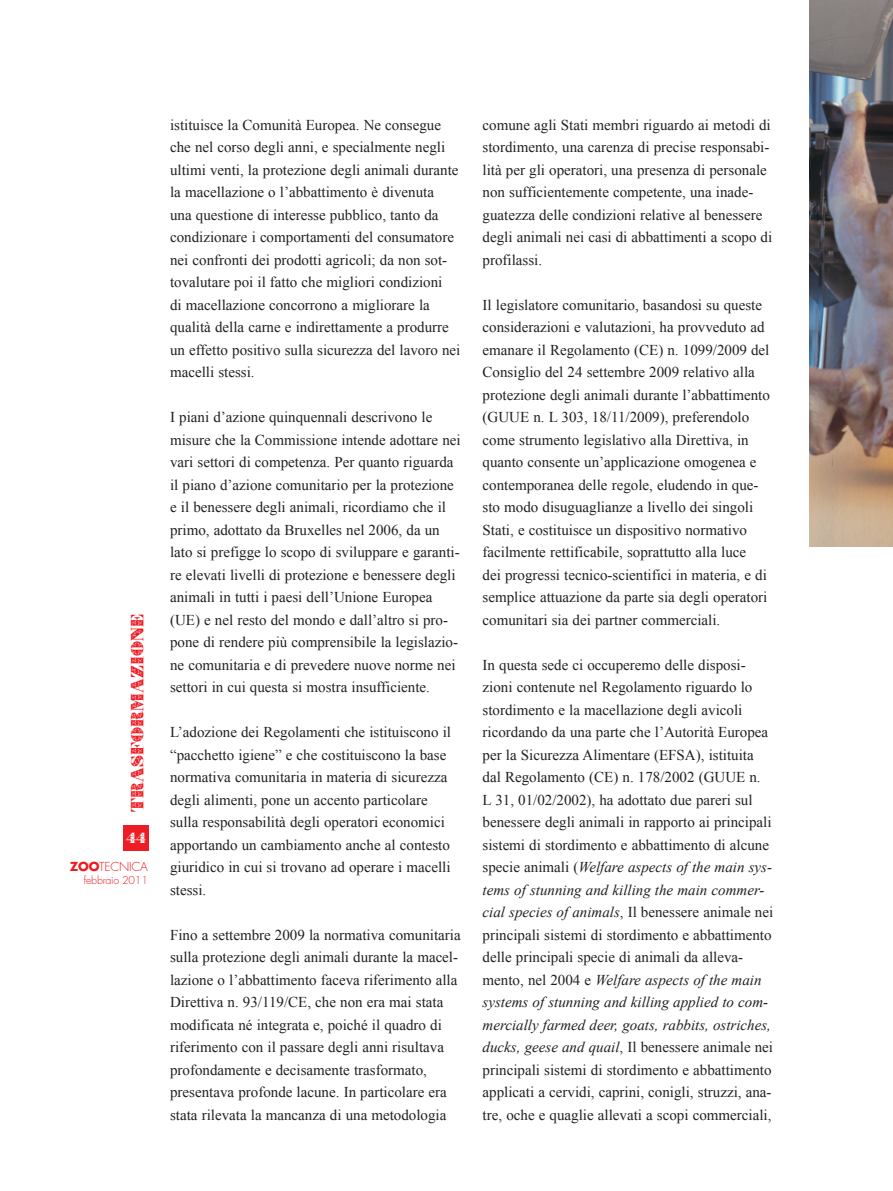
<style>
.page{position:relative;width:893px;height:1191px;background:#fff}
.page>*{position:absolute;margin:0;border:0;box-sizing:border-box;transform-origin:0 0}
.t1{font:18px "Decorum CY One";color:#ee1d23}
.t2{font:15px/22.5px "Times New Roman";color:#231f20}
.t3{font:15px "Decorum CY One";color:#fff}
.t4{font:300 12.15px "Futura Std";letter-spacing:-.02em;color:#ee1d23}
.t5{font:300 10.5px "Futura";letter-spacing:-.02em;color:#ee1d23}
.s1{font-weight:700}
.s2{font-family:"Futura Std"}
.s3{font-style:italic}
</style>
<div class="page">
<div style="left:123px;top:825px;width:26px;height:25px;background:#ee1d23"></div>
<img style="left:809px;top:0;width:84px;height:547px">
<p class="t1" style="left:125px;top:812px;width:199px;rotate:-90deg">TRASFORMAZIONE</p>
<p class="t3" style="left:126px;top:827px;width:21px">44</p>
<p class="t4" style="left:70px;top:860px;width:80px"><span class="s1">ZOO</span>TECNICA</p>
<p class="t5" style="left:84px;top:873px;width:66px">febbraio <span class="s2">2011</span></p>
<p class="t2" style="left:170px;top:113px;width:292px">istituisce la Comunità Europea. Ne consegue che nel corso degli anni, e specialmente negli ultimi venti, la protezione degli animali durante la macellazione o l’abbattimento è divenuta<br>una questione di interesse pubblico, tanto da condizionare i comportamenti del consumatore nei confronti dei prodotti agricoli; da non sot&shy;tovalutare poi il fatto che migliori condizioni<br>di macellazione concorrono a migliorare la qualità della carne e indirettamente a produrre un effetto positivo sulla sicurezza del lavoro nei macelli stessi.</p>
<p class="t2" style="left:170px;top:405px;width:292px">I piani d’azione quinquennali descrivono le misure che la Commissione intende adottare nei vari settori di competenza. Per quanto riguarda il piano d’azione comunitario per la protezione e il benessere degli animali, ricordiamo che il primo, adottato da Bruxelles nel 2006, da un lato si prefigge lo scopo di sviluppare e garanti&shy;re elevati livelli di protezione e benessere degli animali in tutti i paesi dell’Unione Europea (UE) e nel resto del mondo e dall’altro si pro&shy;pone di rendere più comprensibile la legislazio&shy;ne comunitaria e di prevedere nuove norme nei settori in cui questa si mostra insufficiente.</p>
<p class="t2" style="left:170px;top:720px;width:282px">L’adozione dei Regolamenti che istituiscono il “pacchetto igiene” e che costituiscono la base normativa comunitaria in materia di sicurezza degli alimenti, pone un accento particolare sulla responsabilità degli operatori economici apportando un cambiamento anche al contesto giuridico in cui si trovano ad operare i macelli stessi.</p>
<p class="t2" style="left:170px;top:923px;width:292px">Fino a settembre 2009 la normativa comunitaria sulla protezione degli animali durante la macel&shy;lazione o l’abbattimento faceva riferimento alla Direttiva n. 93/119/CE, che non era mai stata modificata né integrata e, poiché il quadro di riferimento con il passare degli anni risultava profondamente e decisamente trasformato, presentava profonde lacune. In particolare era stata rilevata la mancanza di una metodologia</p>
<p class="t2" style="left:483px;top:113px;width:291px">comune agli Stati membri riguardo ai metodi di stordimento, una carenza di precise responsabi&shy;lità per gli operatori, una presenza di personale non sufficientemente competente, una inade&shy;guatezza delle condizioni relative al benessere degli animali nei casi di abbattimenti a scopo di profilassi.</p>
<p class="t2" style="left:483px;top:293px;width:289px">Il legislatore comunitario, basandosi su queste considerazioni e valutazioni, ha provveduto ad emanare il Regolamento (CE) n. 1099/2009 del Consiglio del 24 settembre 2009 relativo alla protezione degli animali durante l’abbattimento (GUUE n. L 303, 18/11/2009), preferendolo come strumento legislativo alla Direttiva, in quanto consente un’applicazione omogenea e contemporanea delle regole, eludendo in que&shy;sto modo disuguaglianze a livello dei singoli Stati, e costituisce un dispositivo normativo facilmente rettificabile, soprattutto alla luce<br>dei progressi tecnico-scientifici in materia, e di semplice attuazione da parte sia degli operatori comunitari sia dei partner commerciali.</p>
<p class="t2" style="left:483px;top:653px;width:292px">In questa sede ci occuperemo delle disposi&shy;zioni contenute nel Regolamento riguardo lo stordimento e la macellazione degli avicoli ricordando da una parte che l’Autorità Europea per la Sicurezza Alimentare (EFSA), istituita dal Regolamento (CE) n. 178/2002 (GUUE n.<br>L 31, 01/02/2002), ha adottato due pareri sul benessere degli animali in rapporto ai principali sistemi di stordimento e abbattimento di alcune specie animali (<span class="s3">Welfare aspects of the main sys&shy;tems of stunning and killing the main commer&shy;cial species of animals</span>, Il benessere animale nei principali sistemi di stordimento e abbattimento delle principali specie di animali da alleva&shy;mento, nel 2004 e <span class="s3">Welfare aspects of the main systems of stunning and killing applied to com&shy;mercially farmed deer, goats, rabbits, ostriches, ducks, geese and quail</span>, Il benessere animale nei principali sistemi di stordimento e abbattimento applicati a cervidi, caprini, conigli, struzzi, ana&shy;tre, oche e quaglie allevati a scopi commerciali,</p>
</div>
